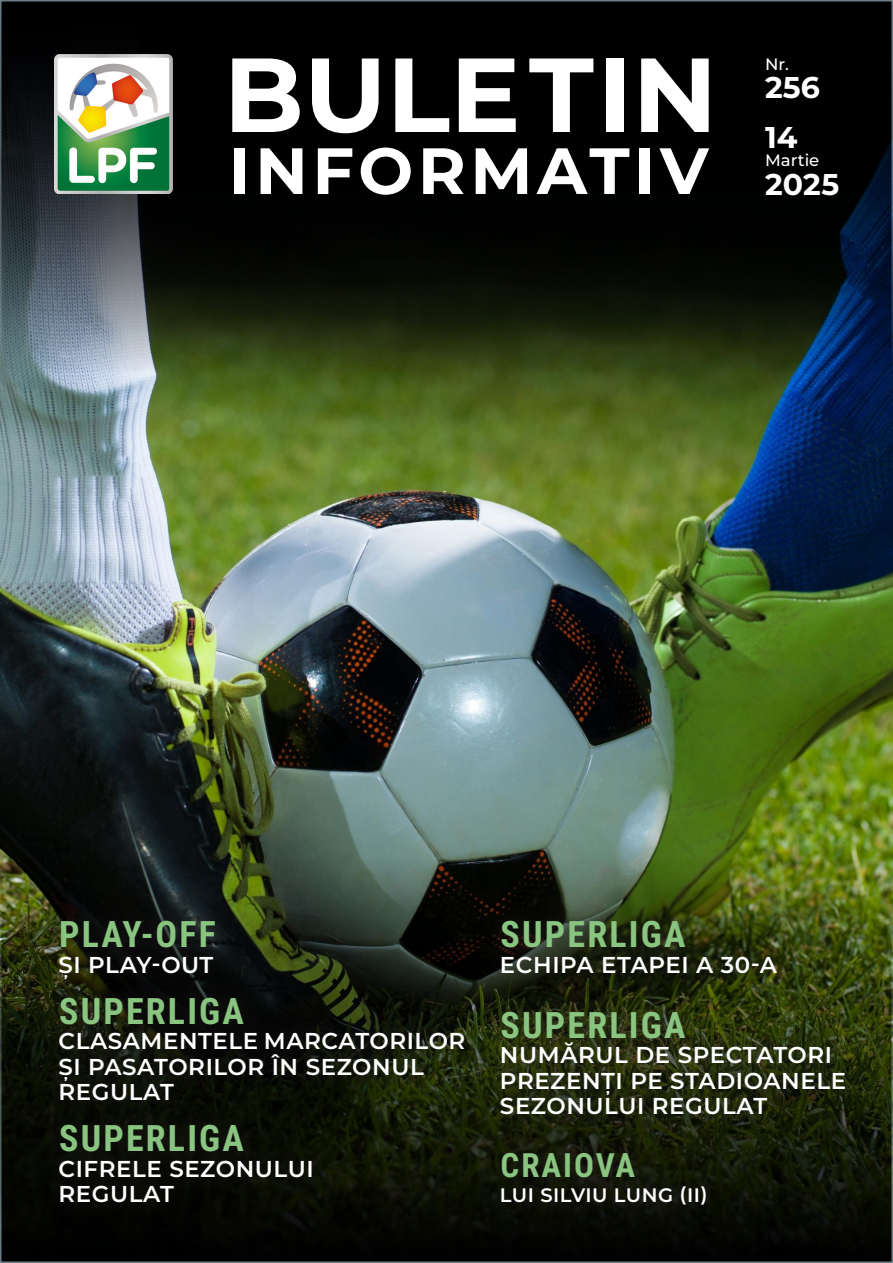
<style>
.page{position:relative;width:893px;height:1263px;background:#fff}
.page>*{position:absolute;margin:0;border:0;box-sizing:border-box;transform-origin:0 0}
.t1{font:700 105px "Montserrat";color:#fff}
.t2{font:700 65.25px "Montserrat";letter-spacing:.07em;color:#fff}
.t3{font:700 36px "Roboto Condensed";letter-spacing:.06em;color:#89c480}
.t4{font:700 33px "Roboto Condensed";letter-spacing:.06em;color:#89c480}
.t5{font:700 30px "Montserrat";color:#fff}
.t6{font:600 22.95px/25.5px "Montserrat";letter-spacing:.025em;color:#fff}
.t7{font:600 19.5px "Montserrat";letter-spacing:.025em;color:#fff}
.t8{font:500 16.5px "Montserrat";color:#fff}
</style>
<div class="page">
<img style="left:0;top:374px;width:893px;height:484px">
<svg style="left:0;top:0;width:893px;height:374px;background:#0f1411"></svg>
<img style="left:0;top:858px;width:893px;height:405px">
<div style="left:482px;top:1133px;width:243px;height:90px;background:#231f20;opacity:.75"></div>
<img style="left:54px;top:54px;width:119px;height:140px">
<div style="left:41px;top:901px;width:193px;height:95px;background:#231f20;opacity:.75"></div>
<div style="left:40px;top:978px;width:443px;height:142px;background:#231f20;opacity:.75"></div>
<div style="left:482px;top:901px;width:313px;height:92px;background:#231f20;opacity:.75"></div>
<div style="left:482px;top:992px;width:381px;height:142px;background:#231f20;opacity:.75"></div>
<div style="left:40px;top:1105px;width:292px;height:117px;background:#090b05"></div>
<p class="t1" style="left:224px;top:19px;width:495px">BULETIN</p>
<p class="t2" style="left:229px;top:124px;width:481px">INFORMATIV</p>
<p class="t8" style="left:765px;top:53px;width:25px">Nr.</p>
<p class="t5" style="left:765px;top:66px;width:56px">256</p>
<p class="t5" style="left:765px;top:115px;width:34px">14</p>
<p class="t8" style="left:765px;top:149px;width:56px">Martie</p>
<p class="t5" style="left:765px;top:162px;width:76px">2025</p>
<p class="t3" style="left:59px;top:909px;width:158px">PLAY-OFF</p>
<p class="t6" style="left:58px;top:951px;width:156px">ȘI PLAY-OUT</p>
<p class="t3" style="left:59px;top:986px;width:186px">SUPERLIGA</p>
<p class="t6" style="left:58px;top:1027px;width:408px">CLASAMENTELE MARCATORILOR<br>ȘI PASATORILOR ÎN SEZONUL<br>REGULAT</p>
<p class="t3" style="left:59px;top:1113px;width:186px">SUPERLIGA</p>
<p class="t6" style="left:58px;top:1155px;width:257px">CIFRELE SEZONULUI</p>
<p class="t6" style="left:58px;top:1180px;width:117px">REGULAT</p>
<p class="t3" style="left:501px;top:909px;width:186px">SUPERLIGA</p>
<p class="t6" style="left:500px;top:951px;width:279px">ECHIPA ETAPEI A 30-A</p>
<p class="t3" style="left:501px;top:1000px;width:186px">SUPERLIGA</p>
<p class="t6" style="left:500px;top:1041px;width:334px">NUMĂRUL DE SPECTATORI</p>
<p class="t6" style="left:500px;top:1067px;width:348px">PREZENȚI PE STADIOANELE<br>SEZONULUI REGULAT</p>
<p class="t4" style="left:501px;top:1142px;width:136px">CRAIOVA</p>
<p class="t7" style="left:500px;top:1181px;width:209px">LUI SILVIU LUNG (II)</p>
</div>
